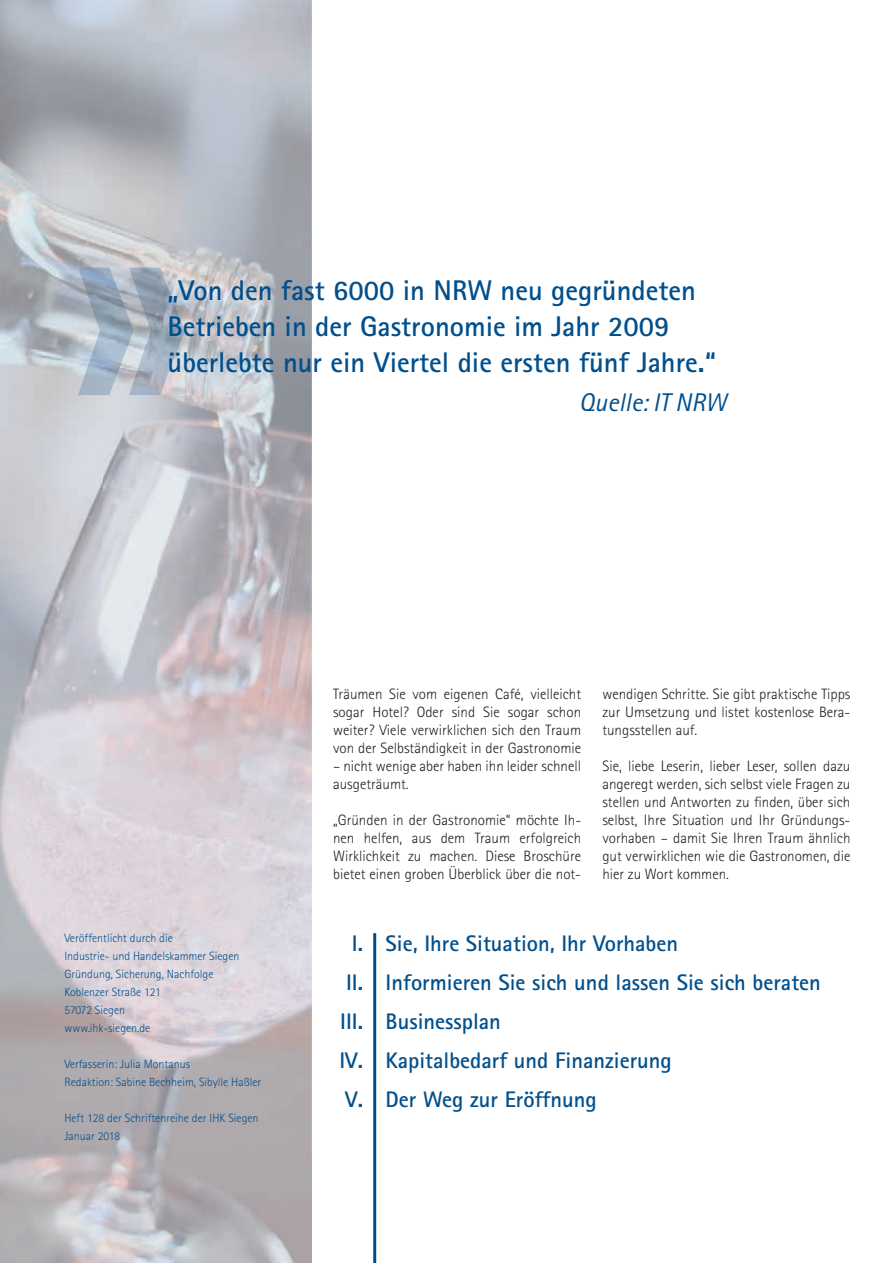
<style>
.page{position:relative;width:893px;height:1263px;background:#fff}
.page>*{position:absolute;margin:0;border:0;box-sizing:border-box;transform-origin:0 0}
.t1{font:700 28.5px/36px "Rotis Sans Serif";color:#004f8c}
.t2{font:italic 25.65px "Rotis Sans Serif";color:#004f8c}
.t3{font:700 22.5px/39px "Rotis Sans Serif";color:#004f8c}
.t4{font:300 15px/18px "Rotis Sans Serif";color:#231f20;text-align:justify}
.t5{font:300 12px/18px "Rotis Sans Serif";color:#004f8c}
</style>
<div class="page">
<img style="left:0;top:0;width:312px;height:315px">
<img style="left:0;top:315px;width:103px;height:948px">
<img style="left:156px;top:315px;width:156px;height:948px">
<img style="left:103px;top:395px;width:53px;height:868px">
<img style="left:78px;top:268px;width:107px;height:127px">
<hr style="left:373px;top:933px;width:3px;height:330px;background:#004f8c">
<h1 class="t1" style="left:168px;top:271px;width:550px">„Von den fast 6000 in NRW neu gegründeten<br>Betrieben in der Gastronomie im Jahr 2009 überlebte nur ein Viertel die ersten fünf Jahre.“</h1>
<h2 class="t2" style="left:579px;top:387px;width:149px">Quelle: IT NRW</h2>
<p class="t5" style="left:64px;top:929px;width:177px">Veröffentlicht durch die<br>Industrie- und Handelskammer Siegen<br>Gründung, Sicherung, Nachfolge<br>Koblenzer Straße 121<br>57072 Siegen<br>www.ihk-siegen.de</p>
<p class="t5" style="left:64px;top:1055px;width:198px">Verfasserin: Julia Montanus<br>Redaktion: Sabine Bechheim, Sibylle Haßler</p>
<p class="t5" style="left:64px;top:1109px;width:196px">Heft 128 der Schriftenreihe der IHK Siegen<br>Januar 2018</p>
<p class="t4" style="left:333px;top:685px;width:250px">Träumen Sie vom eigenen Café, vielleicht sogar Hotel? Oder sind Sie sogar schon weiter? Viele verwirklichen sich den Traum von der Selbständigkeit in der Gastronomie</p>
<p class="t4" style="left:333px;top:757px;width:250px">– nicht wenige aber haben ihn leider schnell ausgeträumt.</p>
<p class="t4" style="left:333px;top:811px;width:250px">„Gründen in der Gastronomie“ möchte Ih&shy;nen helfen, aus dem Traum erfolgreich Wirklichkeit zu machen. Diese Broschüre bietet einen groben Überblick über die not-</p>
<p class="t4" style="left:602px;top:685px;width:250px">wendigen Schritte. Sie gibt praktische Tipps zur Umsetzung und listet kostenlose Bera&shy;tungsstellen auf.</p>
<p class="t4" style="left:602px;top:757px;width:250px">Sie, liebe Leserin, lieber Leser, sollen dazu angeregt werden, sich selbst viele Fragen zu stellen und Antworten zu finden, über sich selbst, Ihre Situation und Ihr Gründungs&shy;vorhaben – damit Sie Ihren Traum ähnlich gut verwirklichen wie die Gastronomen, die hier zu Wort kommen.</p>
<h3 class="t3" style="left:339px;top:923px;width:483px;text-indent:13px">I. Sie, Ihre Situation, Ihr Vorhaben<br>II. Informieren Sie sich und lassen Sie sich beraten III. Businessplan<br>IV. Kapitalbedarf und Finanzierung<br>V. Der Weg zur Eröffnung</h3>
</div>
